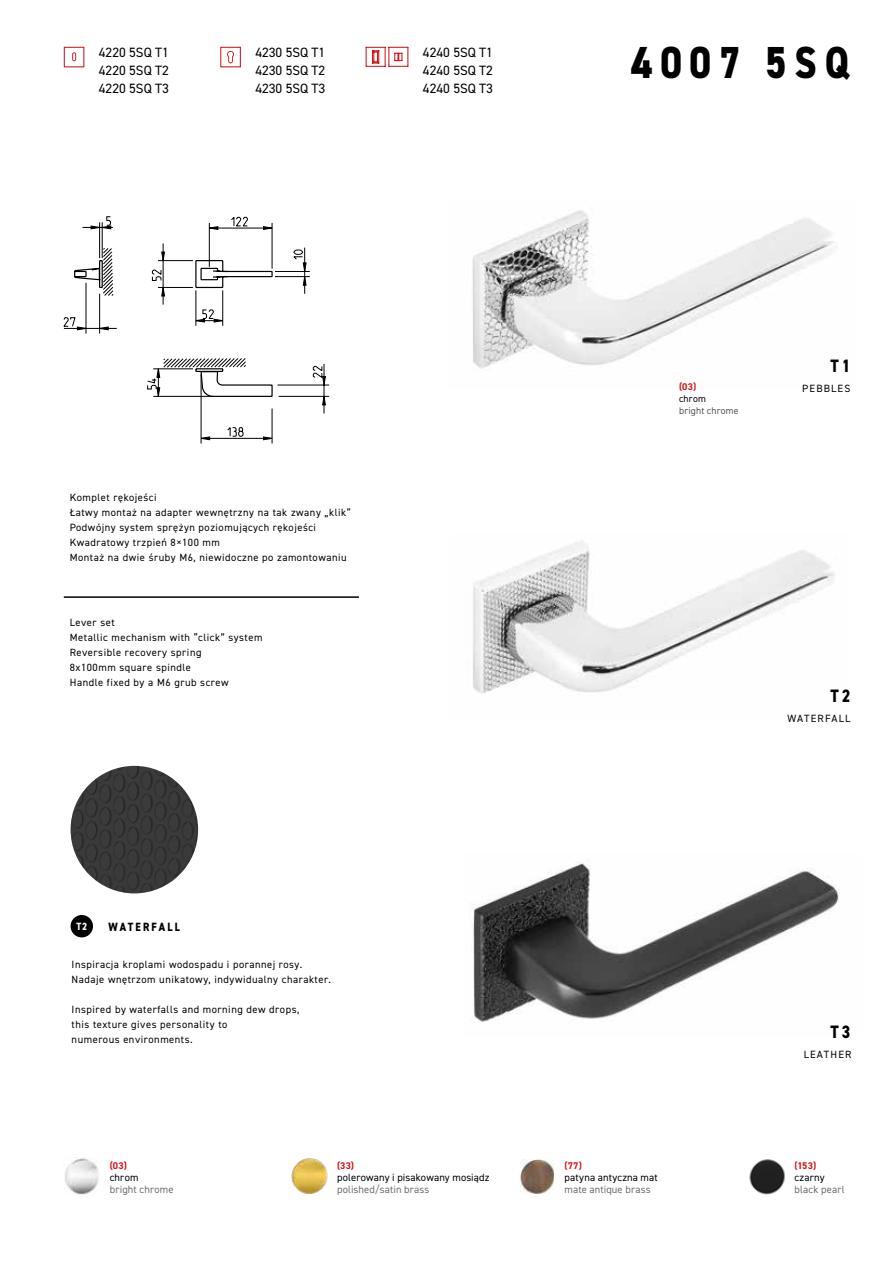
<style>
.page{position:relative;width:893px;height:1263px;background:#fff}
.page>*{position:absolute;margin:0;border:0;box-sizing:border-box;transform-origin:0 0}
.t1{font:800 45px "DIN2014";letter-spacing:.2em;color:#000;scale:.85 1}
.t2{font:800 18px "DIN2014";color:#000;scale:.85 1}
.t3{font:13.5px/18px "DIN2014";color:#000;text-align:justify}
.t4{font:800 12px "DIN2014";letter-spacing:.21em;color:#000;scale:.85 1}
.t5{font:10.5px/15px "DIN2014";letter-spacing:.05em;color:#000}
.t6{font:10.5px "DIN2014";letter-spacing:.015em;color:#706f6f}
.t7{font:10.5px "DIN2014";letter-spacing:.01em;color:#000}
.t8{font:10.5px "DIN2014";letter-spacing:.11em;color:#000}
.t9{font:10.5px "DIN2014";letter-spacing:.015em;color:#000}
.t10{font:800 10.5px "DIN2014";color:#fff;scale:.85 1}
.t11{font:700 9.75px "DIN2014";letter-spacing:.03em;color:#cd1719}
.t12{font:9.75px "DIN2014";letter-spacing:.02em;color:#575756}
.t13{font:9.75px "DIN2014";letter-spacing:.02em;color:#000}
</style>
<div class="page">
<img style="left:472px;top:210px;width:364px;height:159px">
<img style="left:473px;top:540px;width:361px;height:154px">
<img style="left:470px;top:861px;width:369px;height:162px">
<div style="left:64px;top:47px;width:20px;height:20px;border:1px solid #cd1719"></div>
<svg style="left:72px;top:52px;width:4px;height:9px"></svg>
<div style="left:220px;top:47px;width:21px;height:20px;border:1px solid #cd1719"></div>
<svg style="left:227px;top:51px;width:7px;height:12px"></svg>
<svg style="left:365px;top:46px;width:43px;height:21px"></svg>
<div style="left:71px;top:915px;width:22px;height:22px;background:#000;border-radius:50%"></div>
<img style="left:71px;top:766px;width:127px;height:127px;border-radius:64px">
<svg style="left:227px;top:427px;width:16px;height:10px"></svg>
<svg style="left:200px;top:436px;width:10px;height:4px"></svg>
<svg style="left:263px;top:436px;width:9px;height:4px"></svg>
<svg style="left:322px;top:397px;width:4px;height:9px"></svg>
<svg style="left:313px;top:366px;width:13px;height:19px"></svg>
<svg style="left:231px;top:216px;width:17px;height:10px"></svg>
<svg style="left:263px;top:226px;width:9px;height:4px"></svg>
<svg style="left:210px;top:226px;width:9px;height:4px"></svg>
<svg style="left:293px;top:250px;width:14px;height:36px"></svg>
<svg style="left:90px;top:216px;width:22px;height:14px"></svg>
<hr style="left:163px;top:243px;width:1px;height:62px;background:#000">
<hr style="left:209px;top:223px;width:1px;height:44px;background:#000">
<hr style="left:275px;top:276px;width:35px;height:1px;background:#000">
<hr style="left:275px;top:271px;width:35px;height:1px;background:#000">
<hr style="left:272px;top:223px;width:1px;height:46px;background:#000">
<hr style="left:304px;top:248px;width:1px;height:46px;background:#000">
<hr style="left:209px;top:228px;width:63px;height:1px;background:#000">
<hr style="left:201px;top:374px;width:1px;height:69px;background:#000">
<hr style="left:201px;top:438px;width:71px;height:1px;background:#000">
<hr style="left:279px;top:396px;width:50px;height:1px;background:#000">
<hr style="left:277px;top:385px;width:52px;height:1px;background:#000">
<hr style="left:272px;top:409px;width:1px;height:34px;background:#000">
<hr style="left:324px;top:364px;width:1px;height:49px;background:#000">
<hr style="left:99px;top:222px;width:1px;height:36px;background:#000">
<hr style="left:102px;top:222px;width:1px;height:36px;background:#000">
<hr style="left:82px;top:227px;width:31px;height:1px;background:#000">
<svg style="left:63px;top:248px;width:210px;height:150px"></svg>
<img style="left:64px;top:1157px;width:35px;height:37px">
<img style="left:291px;top:1158px;width:36px;height:36px">
<img style="left:521px;top:1159px;width:33px;height:35px">
<img style="left:749px;top:1159px;width:36px;height:36px">
<hr style="left:64px;top:596px;width:295px;height:2px;background:#000">
<p class="t3" style="left:99px;top:43px;width:72px">4220 5SQ T1<br>4220 5SQ T2<br>4220 5SQ T3</p>
<p class="t3" style="left:255px;top:43px;width:72px">4230 5SQ T1<br>4230 5SQ T2<br>4230 5SQ T3</p>
<p class="t3" style="left:423px;top:43px;width:72px">4240 5SQ T1<br>4240 5SQ T2<br>4240 5SQ T3</p>
<h1 class="t1" style="left:631px;top:32px;width:258px">4007 5SQ</h1>
<p class="t5" style="left:70px;top:490px;width:283px">Komplet rękojeści<br>Łatwy montaż na adapter wewnętrzny na tak zwany „klik” Podwójny system sprężyn poziomujących rękojeści Kwadratowy trzpień 8×100 mm<br>Montaż na dwie śruby M6, niewidoczne po zamontowaniu</p>
<p class="t5" style="left:70px;top:615px;width:194px">Lever set<br>Metallic mechanism with “click” system<br>Reversible recovery spring<br>8x100mm square spindle<br>Handle fixed by a M6 grub screw</p>
<p class="t11" style="left:679px;top:380px;width:19px">(03)</p>
<p class="t13" style="left:679px;top:393px;width:28px">chrom</p>
<p class="t12" style="left:679px;top:405px;width:61px">bright chrome</p>
<h2 class="t2" style="left:830px;top:354px;width:25px">T1</h2>
<p class="t8" style="left:802px;top:382px;width:50px">PEBBLES</p>
<h2 class="t2" style="left:830px;top:684px;width:25px">T2</h2>
<p class="t8" style="left:787px;top:712px;width:65px">WATERFALL</p>
<p class="t10" style="left:76px;top:919px;width:14px">T2</p>
<p class="t4" style="left:108px;top:918px;width:86px">WATERFALL</p>
<p class="t5" style="left:72px;top:956px;width:261px">Inspiracja kroplami wodospadu i porannej rosy.<br>Nadaje wnętrzom unikatowy, indywidualny charakter.</p>
<p class="t5" style="left:72px;top:1001px;width:229px">Inspired by waterfalls and morning dew drops, this texture gives personality to<br>numerous environments.</p>
<p class="t11" style="left:110px;top:1159px;width:19px">(03)</p>
<p class="t5" style="left:110px;top:1169px;width:30px">chrom</p>
<p class="t6" style="left:110px;top:1182px;width:65px">bright chrome</p>
<p class="t11" style="left:337px;top:1159px;width:18px">(33)</p>
<p class="t7" style="left:337px;top:1170px;width:154px">polerowany i pisakowany mosiądz</p>
<p class="t6" style="left:337px;top:1182px;width:94px">polished/satin brass</p>
<p class="t11" style="left:565px;top:1159px;width:19px">(77)</p>
<p class="t9" style="left:565px;top:1170px;width:95px">patyna antyczna mat</p>
<p class="t6" style="left:565px;top:1182px;width:88px">mate antique brass</p>
<h2 class="t2" style="left:830px;top:1020px;width:25px">T3</h2>
<p class="t8" style="left:804px;top:1048px;width:49px">LEATHER</p>
<p class="t11" style="left:794px;top:1159px;width:23px">(153)</p>
<p class="t5" style="left:794px;top:1169px;width:32px">czarny</p>
<p class="t6" style="left:794px;top:1182px;width:52px">black pearl</p>
</div>
